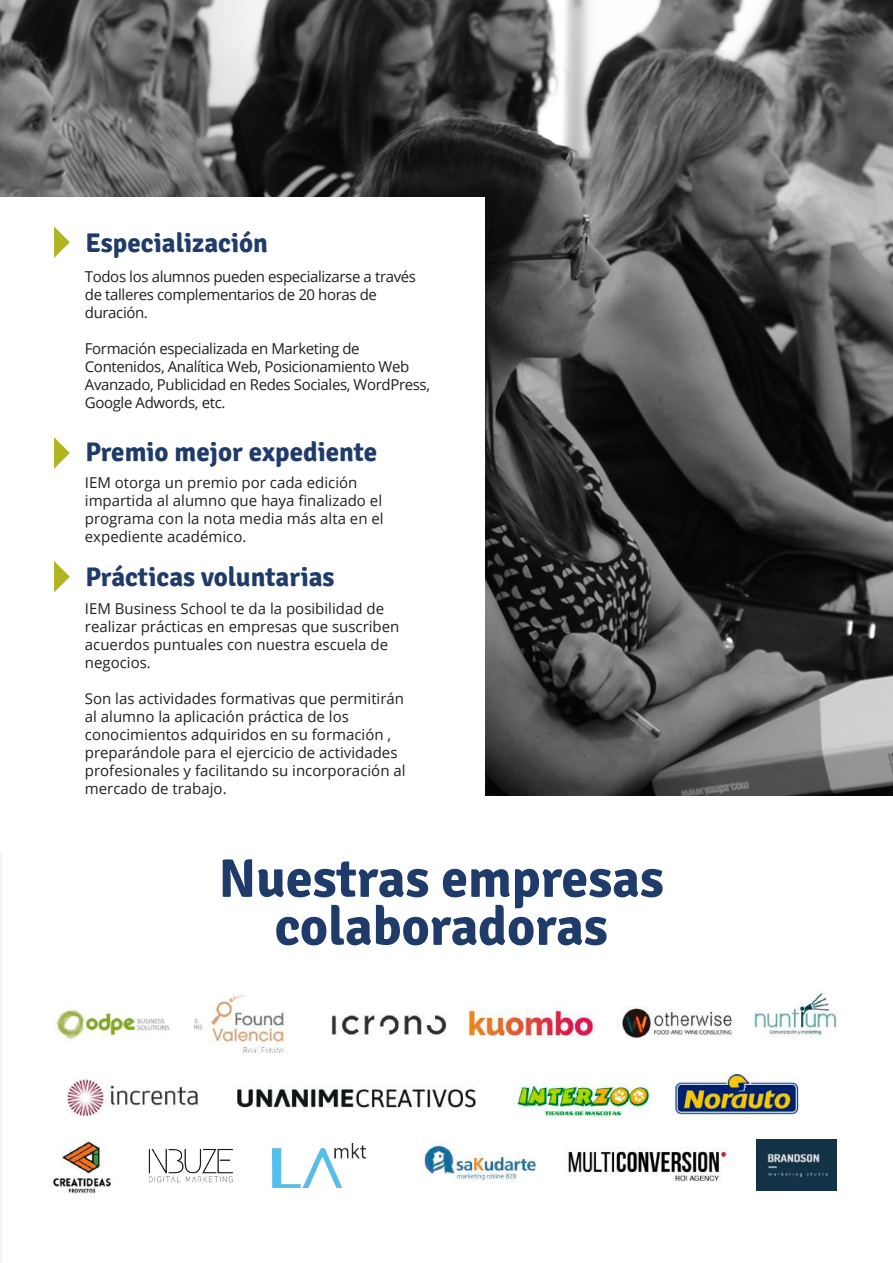
<style>
.page{position:relative;width:893px;height:1263px;background:#fff}
.page>*{position:absolute;margin:0;border:0;box-sizing:border-box;transform-origin:0 0}
.t1{font:700 54px/48px "Signika";color:#1f3b69;text-align:center}
.t2{font:700 27px "Signika";color:#1f3b69}
.t3{font:15px/18px "Open Sans";color:#231f20}
.t4{font:15px/18px "Open Sans";letter-spacing:-.025em;color:#231f20}
</style>
<div class="page">
<hr style="left:0;top:0;width:2px;height:1263px;background:#f5f5f6">
<img style="left:0;top:0;width:893px;height:795px">
<img style="left:753px;top:991px;width:85px;height:46px">
<img style="left:421px;top:1141px;width:116px;height:41px">
<img style="left:568px;top:1147px;width:162px;height:35px">
<img style="left:55px;top:1006px;width:115px;height:35px">
<img style="left:195px;top:995px;width:92px;height:58px">
<img style="left:467px;top:1007px;width:128px;height:30px">
<img style="left:331px;top:1014px;width:115px;height:22px">
<img style="left:619px;top:1006px;width:114px;height:32px">
<img style="left:672px;top:1075px;width:128px;height:40px">
<img style="left:514px;top:1078px;width:135px;height:43px">
<img style="left:62px;top:1079px;width:135px;height:38px">
<img style="left:237px;top:1087px;width:239px;height:21px">
<div style="left:0;top:198px;width:485px;height:654px;background:#fff"></div>
<svg style="left:54px;top:226px;width:16px;height:32px"></svg>
<svg style="left:54px;top:437px;width:16px;height:32px"></svg>
<svg style="left:54px;top:561px;width:16px;height:31px"></svg>
<img style="left:53px;top:1135px;width:60px;height:59px">
<img style="left:148px;top:1148px;width:85px;height:35px">
<img style="left:272px;top:1144px;width:94px;height:43px">
<img style="left:757px;top:1140px;width:80px;height:50px">
<h2 class="t2" style="left:85px;top:226px;width:184px">Especialización</h2>
<p class="t4" style="left:85px;top:267px;width:333px">Todos los alumnos pueden especializarse a través de talleres complementarios de 20 horas de duración.</p>
<p class="t4" style="left:85px;top:339px;width:347px">Formación especializada en Marketing de Contenidos, Analítica Web, Posicionamiento Web Avanzado, Publicidad en Redes Sociales, WordPress, Google Adwords, etc.</p>
<h2 class="t2" style="left:85px;top:435px;width:293px">Premio mejor expediente</h2>
<p class="t3" style="left:85px;top:474px;width:300px">IEM otorga un premio por cada edición impartida al alumno que haya finalizado el programa con la nota media más alta en el expediente académico.</p>
<h2 class="t2" style="left:85px;top:561px;width:251px">Prácticas voluntarias</h2>
<p class="t3" style="left:85px;top:599px;width:316px">IEM Business School te da la posibilidad de realizar prácticas en empresas que suscriben acuerdos puntuales con nuestra escuela de negocios.</p>
<p class="t3" style="left:85px;top:689px;width:322px">Son las actividades formativas que permitirán al alumno la aplicación práctica de los conocimientos adquiridos en su formación , preparándole para el ejercicio de actividades profesionales y facilitando su incorporación al mercado de trabajo.</p>
<h1 class="t1" style="left:219px;top:855px;width:447px">Nuestras empresas colaboradoras</h1>
</div>
